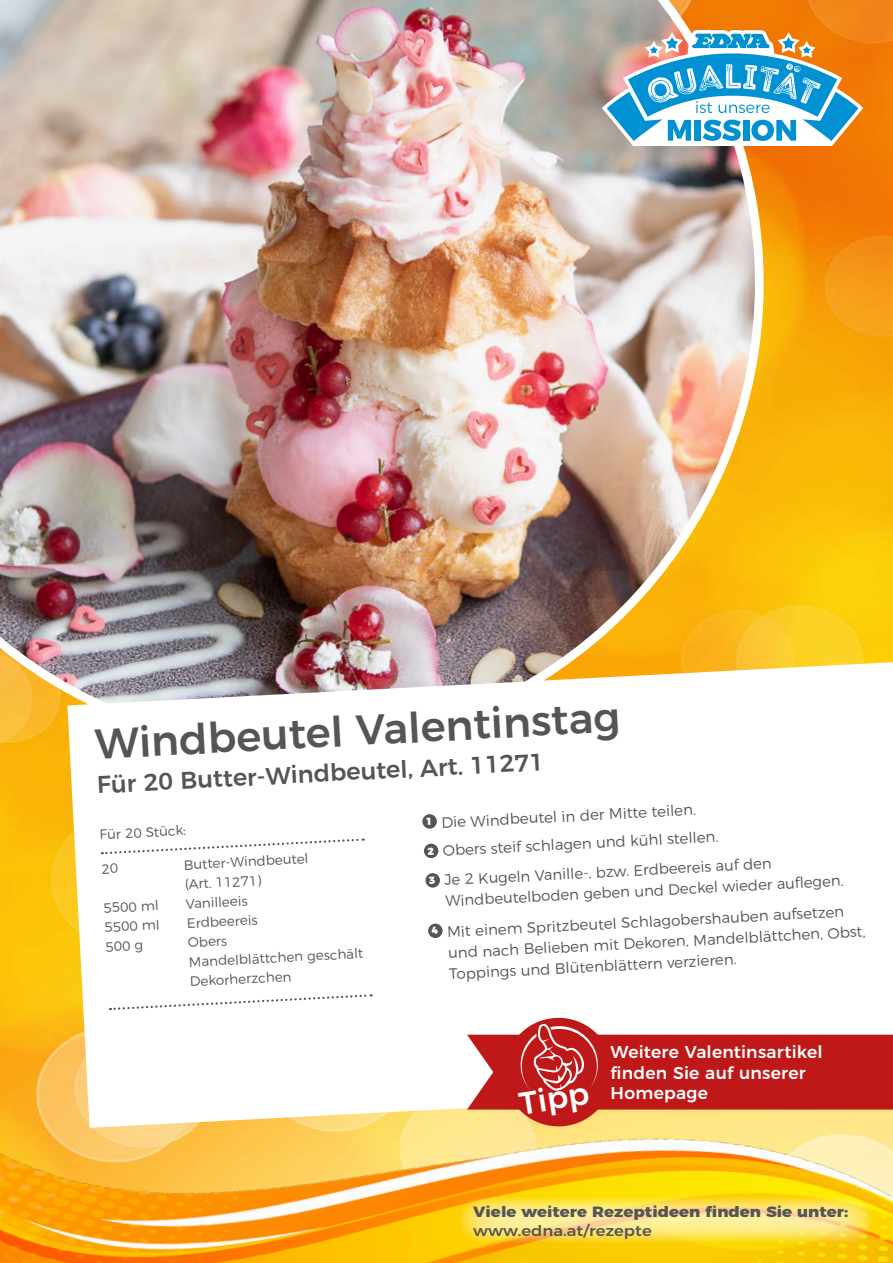
<style>
.page{position:relative;width:893px;height:1263px;background:#fff}
.page>*{position:absolute;margin:0;border:0;box-sizing:border-box;transform-origin:0 0}
._02_Subhead{font:500 42px "Montserrat";color:#555}
._04_Zubereitung{font:500 31.5px "Montserrat";color:#fff}
._02_Subhead-2{font:500 24px "Montserrat";color:#555}
.fließtext{font:500 17.1px/20.5px "Montserrat";letter-spacing:.01em;color:#fff}
._04_Zubereitung-2{font:300 15px/21px "Montserrat";color:#555}
.t1{font:800 14.85px "Montserrat";color:#555;scale:1.11 1}
.t2{font:500 14.85px "Montserrat";color:#555;scale:1.11 1}
._03_Zutaten{font:300 13.5px "Montserrat";color:#555}
.Zutaten_Head{font:300 13.5px "Montserrat";color:#555}
</style>
<div class="page">
<img style="left:1px;top:0;width:892px;height:1067px">
<img style="left:0;top:0;width:772px;height:760px">
<img style="left:0;top:1067px;width:893px;height:196px">
<svg style="left:67px;top:662px;width:826px;height:466px"></svg>
<svg style="left:102px;top:837px;width:262px;height:18px"></svg>
<svg style="left:110px;top:993px;width:262px;height:18px"></svg>
<div style="left:422px;top:814px;width:15px;height:15px;background:#555;border-radius:50%"></div>
<svg style="left:424px;top:843px;width:15px;height:15px"></svg>
<div style="left:425px;top:873px;width:15px;height:15px;background:#555;border-radius:50%"></div>
<div style="left:428px;top:923px;width:15px;height:15px;background:#555;border-radius:50%"></div>
<svg style="left:457px;top:1195px;width:419px;height:50px;background:#fcdf5d"></svg>
<svg style="left:602px;top:30px;width:261px;height:116px"></svg>
<svg style="left:467px;top:1016px;width:426px;height:112px"></svg>
<svg style="left:102px;top:863px;width:16px;height:11px"></svg>
<svg style="left:427px;top:847px;width:7px;height:7px"></svg>
<p class="_02_Subhead" style="left:93px;top:710px;width:527px;rotate:-3deg">Windbeutel Valentinstag</p>
<p class="_02_Subhead-2" style="left:96px;top:766px;width:449px;rotate:-3deg">Für 20 Butter-Windbeutel, Art. 11271</p>
<p class="Zutaten_Head" style="left:99px;top:824px;width:88px;rotate:-3deg">Für 20 Stück:</p>
<p class="_03_Zutaten" style="left:183px;top:854px;width:126px;rotate:-3deg">Butter-Windbeutel</p>
<p class="_03_Zutaten" style="left:184px;top:874px;width:78px;rotate:-3deg">(Art. 11271)</p>
<p class="_03_Zutaten" style="left:103px;top:897px;width:57px;rotate:-3deg">5500 ml</p>
<p class="_03_Zutaten" style="left:185px;top:893px;width:63px;rotate:-3deg">Vanilleeis</p>
<p class="_03_Zutaten" style="left:104px;top:917px;width:57px;rotate:-3deg">5500 ml</p>
<p class="_03_Zutaten" style="left:186px;top:913px;width:72px;rotate:-3deg">Erdbeereis</p>
<p class="_03_Zutaten" style="left:105px;top:936px;width:39px;rotate:-3deg">500 g</p>
<p class="_03_Zutaten" style="left:187px;top:932px;width:41px;rotate:-3deg">Obers</p>
<p class="_04_Zubereitung-2" style="left:441px;top:811px;width:256px;rotate:-3deg">Die Windbeutel in der Mitte teilen.</p>
<p class="_04_Zubereitung-2" style="left:442px;top:839px;width:277px;rotate:-3deg">Obers steif schlagen und kühl stellen.</p>
<p class="_04_Zubereitung-2" style="left:444px;top:868px;width:400px;rotate:-3deg">Je 2 Kugeln Vanille-, bzw. Erdbeereis auf den<br>Windbeutelboden geben und Deckel wieder aufl egen.</p>
<p class="_04_Zubereitung-2" style="left:447px;top:920px;width:419px;rotate:-3deg">Mit einem Spritzbeutel Schlagobershauben aufsetzen und nach Belieben mit Dekoren, Mandelblättchen, Obst,<br>Toppings und Blütenblättern verzieren.</p>
<p class="_03_Zutaten" style="left:188px;top:951px;width:176px;rotate:-3deg">Mandelblättchen geschält</p>
<p class="_03_Zutaten" style="left:189px;top:971px;width:103px;rotate:-3deg">Dekorherzchen</p>
<p class="_04_Zubereitung" style="left:515px;top:1078px;width:72px;rotate:-9deg">Tipp</p>
<p class="fließtext" style="left:611px;top:1040px;width:214px">Weitere Valentinsartikel finden Sie auf unserer<br>Homepage</p>
<p class="t1" style="left:473px;top:1199px;width:339px">Viele weitere Rezeptideen finden Sie unter:</p>
<p class="t2" style="left:473px;top:1219px;width:162px">www.edna.at/rezepte</p>
</div>
